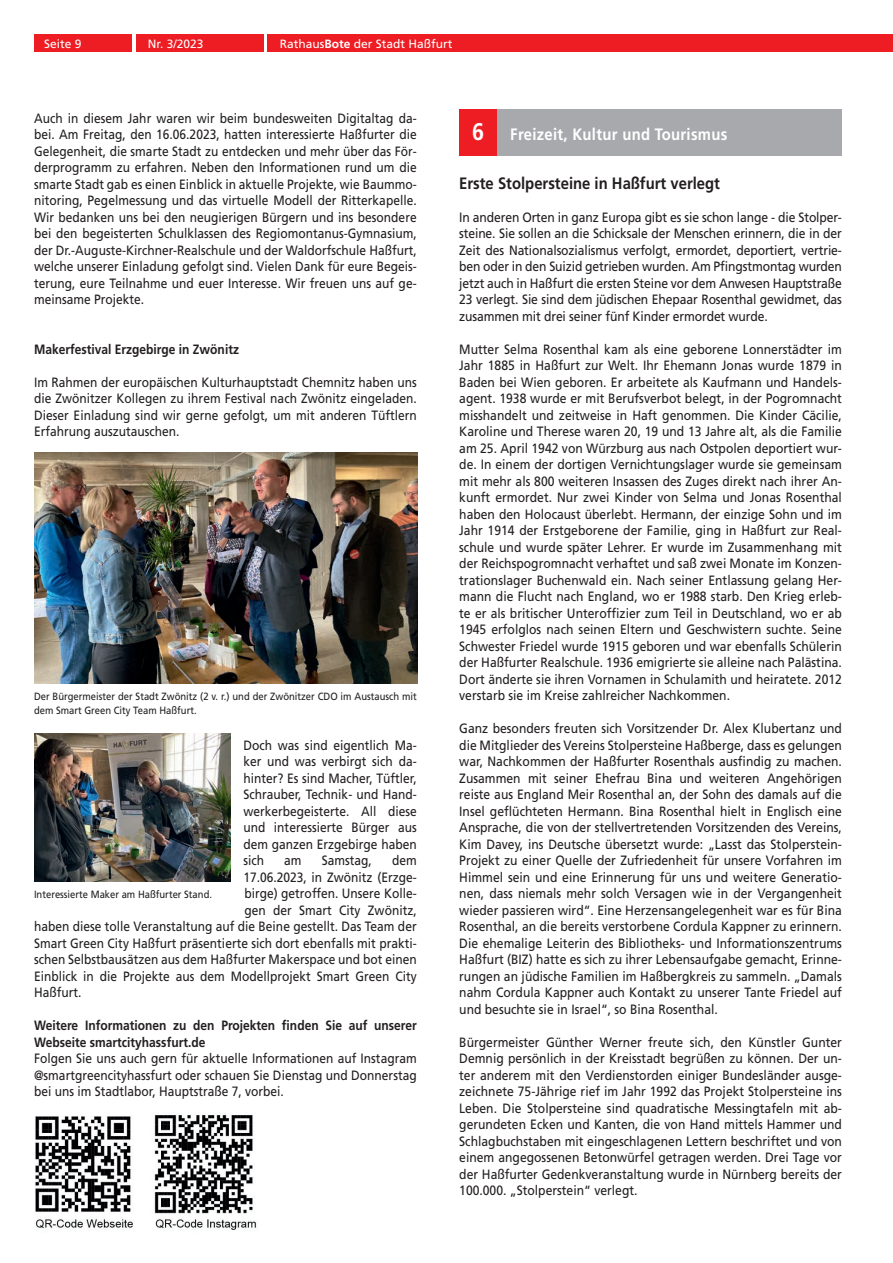
<style>
.page{position:relative;width:893px;height:1263px;background:#fff}
.page>*{position:absolute;margin:0;border:0;box-sizing:border-box;transform-origin:0 0}
.t1{font:700 16.5px "Frutiger";color:#231f20;scale:.9 1}
.t2{font:700 16.5px "Frutiger";letter-spacing:.02em;color:#fff;scale:.9 1}
.t3{font:13.5px/16.5px "Frutiger";color:#231f20;text-align:justify;scale:.9 1}
.t4{font:13.5px/16.5px "Frutiger";color:#231f20;text-align:justify;scale:.89 1}
.t5{font:700 13.5px/16.5px "Frutiger";color:#231f20;scale:.89 1}
.t6{font:12px "Frutiger";color:#fff}
.t7{font:10.5px/13.5px "Frutiger";color:#231f20;scale:.9 1}
.s1{font-weight:700}
.s2{font-size:24px}
</style>
<div class="page">
<div style="left:34px;top:34px;width:98px;height:17px;background:#ee1d23"></div>
<div style="left:136px;top:34px;width:128px;height:17px;background:#ee1d23"></div>
<div style="left:268px;top:34px;width:625px;height:17px;background:#ee1d23"></div>
<img style="left:34px;top:453px;width:383px;height:231px">
<img style="left:34px;top:733px;width:197px;height:149px">
<img style="left:35px;top:1115px;width:222px;height:115px">
<div style="left:459px;top:109px;width:38px;height:47px;background:#ee1d23"></div>
<div style="left:497px;top:109px;width:345px;height:47px;background:#a8a9ad"></div>
<p class="t6" style="left:44px;top:37px;width:39px">Seite 9</p>
<p class="t6" style="left:148px;top:37px;width:57px">Nr. 3/2023</p>
<p class="t6" style="left:280px;top:37px;width:174px">Rathaus<span class="s1">Bote</span> der Stadt Haßfurt</p>
<p class="t4" style="left:34px;top:110px;width:432px">Auch in diesem Jahr waren wir beim bundesweiten Digitaltag da&shy;bei. Am Freitag, den 16.06.2023, hatten interessierte Haßfurter die Gelegenheit, die smarte Stadt zu entdecken und mehr über das För&shy;derprogramm zu erfahren. Neben den Informationen rund um die smarte Stadt gab es einen Einblick in aktuelle Projekte, wie Baummo&shy;nitoring, Pegelmessung und das virtuelle Modell der Ritterkapelle.<br>Wir bedanken uns bei den neugierigen Bürgern und ins besondere bei den begeisterten Schulklassen des Regiomontanus-Gymnasium, der Dr.-Auguste-Kirchner-Realschule und der Waldorfschule Haßfurt, welche unserer Einladung gefolgt sind. Vielen Dank für eure Begeis&shy;terung, eure Teilnahme und euer Interesse. Wir freuen uns auf ge&shy;meinsame Projekte.</p>
<p class="t5" style="left:34px;top:341px;width:232px">Makerfestival Erzgebirge in Zwönitz</p>
<p class="t4" style="left:34px;top:374px;width:432px">Im Rahmen der europäischen Kulturhauptstadt Chemnitz haben uns die Zwönitzer Kollegen zu ihrem Festival nach Zwönitz eingeladen.<br>Dieser Einladung sind wir gerne gefolgt, um mit anderen Tüftlern Erfahrung auszutauschen.</p>
<p class="t7" style="left:34px;top:690px;width:427px">Der Bürgermeister der Stadt Zwönitz (2 v. r.) und der Zwönitzer CDO im Austausch mit dem Smart Green City Team Haßfurt.</p>
<p class="t4" style="left:243px;top:737px;width:196px">Doch was sind eigentlich Ma&shy;ker und was verbirgt sich da&shy;hinter? Es sind Macher, Tüftler, Schrauber, Technik- und Hand&shy;werkerbegeisterte. All diese und interessierte Bürger aus dem ganzen Erzgebirge haben sich</p>
<p class="t4" style="left:284px;top:852px;width:21px">am</p>
<p class="t4" style="left:322px;top:852px;width:58px">Samstag,</p>
<p class="t4" style="left:392px;top:852px;width:29px">dem</p>
<p class="t4" style="left:243px;top:869px;width:196px">17.06.2023, in Zwönitz (Erzge-</p>
<p class="t4" style="left:244px;top:885px;width:195px">birge) getroffen. Unsere Kolle-</p>
<p class="t4" style="left:244px;top:902px;width:195px">gen der Smart City Zwönitz,</p>
<p class="t4" style="left:34px;top:918px;width:431px">haben diese tolle Veranstaltung auf die Beine gestellt. Das Team der</p>
<p class="t4" style="left:34px;top:935px;width:431px">Smart Green City Haßfurt präsentierte sich dort ebenfalls mit prakti-</p>
<p class="t4" style="left:34px;top:951px;width:431px">schen Selbstbausätzen aus dem Haßfurter Makerspace und bot einen</p>
<p class="t4" style="left:34px;top:968px;width:432px">Einblick in die Projekte aus dem Modellprojekt Smart Green City</p>
<p class="t4" style="left:34px;top:984px;width:55px">Haßfurt.</p>
<p class="t5" style="left:34px;top:1017px;width:432px">Weitere Informationen zu den Projekten finden Sie auf unserer<br>Webseite smartcityhassfurt.de</p>
<p class="t4" style="left:34px;top:1050px;width:431px">Folgen Sie uns auch gern für aktuelle Informationen auf Instagram @smartgreencityhassfurt oder schauen Sie Dienstag und Donnerstag bei uns im Stadtlabor, Hauptstraße 7, vorbei.</p>
<p class="t7" style="left:34px;top:888px;width:199px">Interessierte Maker am Haßfurter Stand.</p>
<p class="t2" style="left:472px;top:125px;width:285px"><span class="s2">6</span> Freizeit, Kultur und Tourismus</p>
<p class="t1" style="left:459px;top:173px;width:291px">Erste Stolpersteine in Haßfurt verlegt</p>
<p class="t3" style="left:459px;top:209px;width:427px">In anderen Orten in ganz Europa gibt es sie schon lange - die Stolper&shy;steine. Sie sollen an die Schicksale der Menschen erinnern, die in der Zeit des Nationalsozialismus verfolgt, ermordet, deportiert, vertrie&shy;ben oder in den Suizid getrieben wurden. Am Pfingstmontag wurden jetzt auch in Haßfurt die ersten Steine vor dem Anwesen Hauptstraße 23 verlegt. Sie sind dem jüdischen Ehepaar Rosenthal gewidmet, das zusammen mit drei seiner fünf Kinder ermordet wurde.</p>
<p class="t3" style="left:459px;top:341px;width:427px">Mutter Selma Rosenthal kam als eine geborene Lonnerstädter im Jahr 1885 in Haßfurt zur Welt. Ihr Ehemann Jonas wurde 1879 in Baden bei Wien geboren. Er arbeitete als Kaufmann und Handels&shy;agent. 1938 wurde er mit Berufsverbot belegt, in der Pogromnacht misshandelt und zeitweise in Haft genommen. Die Kinder Cäcilie, Karoline und Therese waren 20, 19 und 13 Jahre alt, als die Familie am 25. April 1942 von Würzburg aus nach Ostpolen deportiert wur&shy;de. In einem der dortigen Vernichtungslager wurde sie gemeinsam mit mehr als 800 weiteren Insassen des Zuges direkt nach ihrer An&shy;kunft ermordet. Nur zwei Kinder von Selma und Jonas Rosenthal haben den Holocaust überlebt. Hermann, der einzige Sohn und im Jahr 1914 der Erstgeborene der Familie, ging in Haßfurt zur Real&shy;schule und wurde später Lehrer. Er wurde im Zusammenhang mit der Reichspogromnacht verhaftet und saß zwei Monate im Konzen&shy;trationslager Buchenwald ein. Nach seiner Entlassung gelang Her&shy;mann die Flucht nach England, wo er 1988 starb. Den Krieg erleb&shy;te er als britischer Unteroffizier zum Teil in Deutschland, wo er ab 1945 erfolglos nach seinen Eltern und Geschwistern suchte. Seine Schwester Friedel wurde 1915 geboren und war ebenfalls Schülerin der Haßfurter Realschule. 1936 emigrierte sie alleine nach Palästina.<br>Dort änderte sie ihren Vornamen in Schulamith und heiratete. 2012 verstarb sie im Kreise zahlreicher Nachkommen.</p>
<p class="t3" style="left:459px;top:720px;width:427px">Ganz besonders freuten sich Vorsitzender Dr. Alex Klubertanz und die Mitglieder des Vereins Stolpersteine Haßberge, dass es gelungen war, Nachkommen der Haßfurter Rosenthals ausfindig zu machen.<br>Zusammen mit seiner Ehefrau Bina und weiteren Angehörigen reiste aus England Meir Rosenthal an, der Sohn des damals auf die Insel geflüchteten Hermann. Bina Rosenthal hielt in Englisch eine Ansprache, die von der stellvertretenden Vorsitzenden des Vereins, Kim Davey, ins Deutsche übersetzt wurde: „Lasst das Stolperstein-Projekt zu einer Quelle der Zufriedenheit für unsere Vorfahren im Himmel sein und eine Erinnerung für uns und weitere Generatio&shy;nen, dass niemals mehr solch Versagen wie in der Vergangenheit wieder passieren wird“. Eine Herzensangelegenheit war es für Bina Rosenthal, an die bereits verstorbene Cordula Kappner zu erinnern.<br>Die ehemalige Leiterin des Bibliotheks- und Informationszentrums Haßfurt (BIZ) hatte es sich zu ihrer Lebensaufgabe gemacht, Erinne&shy;rungen an jüdische Familien im Haßbergkreis zu sammeln. „Damals nahm Cordula Kappner auch Kontakt zu unserer Tante Friedel auf und besuchte sie in Israel“, so Bina Rosenthal.</p>
<p class="t3" style="left:459px;top:1034px;width:427px">Bürgermeister Günther Werner freute sich, den Künstler Gunter Demnig persönlich in der Kreisstadt begrüßen zu können. Der un&shy;ter anderem mit den Verdienstorden einiger Bundesländer ausge&shy;zeichnete 75-Jährige rief im Jahr 1992 das Projekt Stolpersteine ins Leben. Die Stolpersteine sind quadratische Messingtafeln mit ab&shy;gerundeten Ecken und Kanten, die von Hand mittels Hammer und Schlagbuchstaben mit eingeschlagenen Lettern beschriftet und von einem angegossenen Betonwürfel getragen werden. Drei Tage vor der Haßfurter Gedenkveranstaltung wurde in Nürnberg bereits der 100.000. „Stolperstein“ verlegt.</p>
</div>
